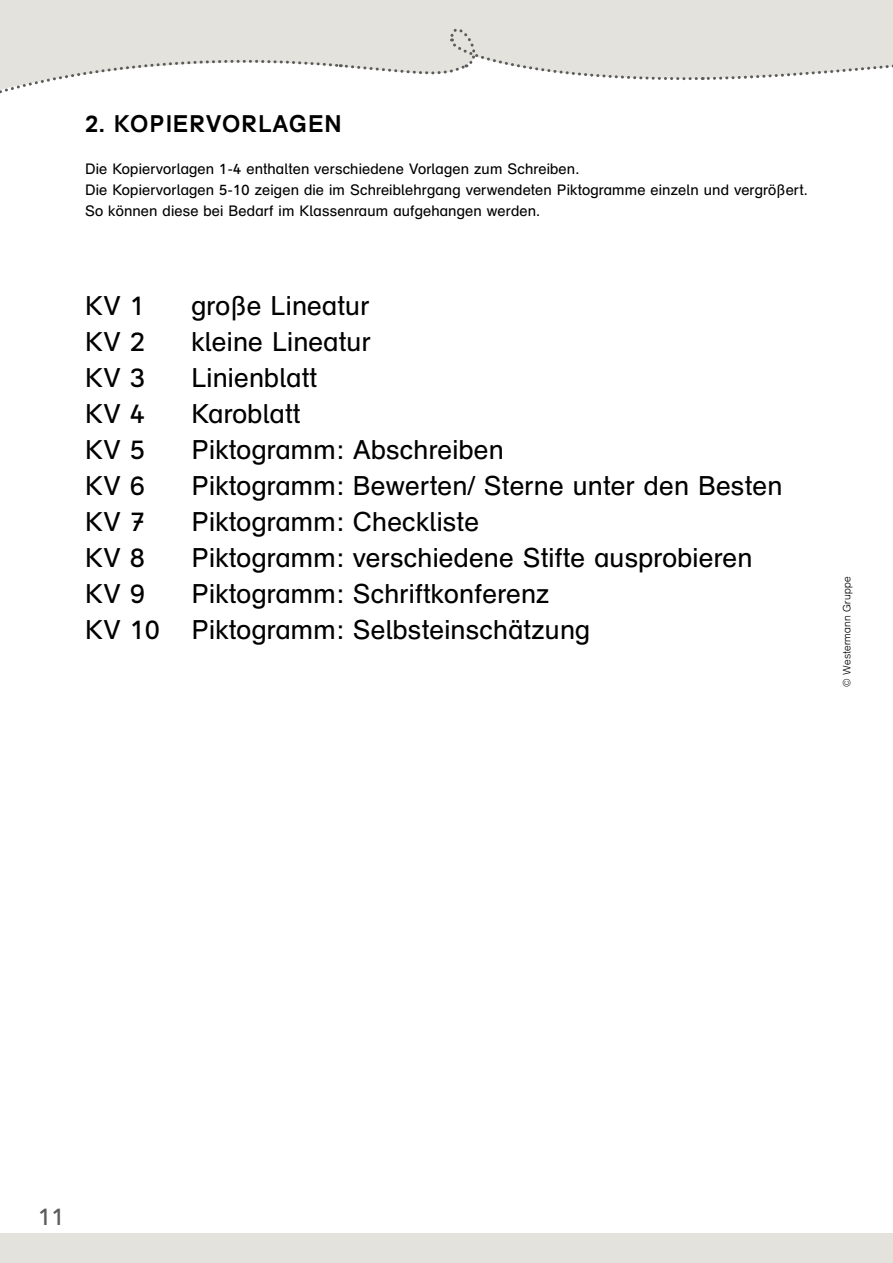
<style>
.page{position:relative;width:893px;height:1263px;background:#fff}
.page>*{position:absolute;margin:0;border:0;box-sizing:border-box;transform-origin:0 0}
.t1{font:27px/36px "bs Druckschrift Gru 1";color:#000}
.t2{font:700 24px "bs Druckschrift Gru 1";color:#000}
.t3{font:24px "bs Druckschrift Gru 1";color:#5b5b5a}
.t4{font:15px/21px "bs Druckschrift Gru 1";color:#000}
.t5{font:300 10.5px "bs Druckschrift Gru 1";color:#000}
</style>
<div class="page">
<div style="left:0;top:0;width:893px;height:15px;background:#e3e2dc"></div>
<svg style="left:0;top:15px;width:893px;height:79px"></svg>
<div style="left:0;top:1233px;width:893px;height:30px;background:#e3e2dc"></div>
<p class="t2" style="left:85px;top:109px;width:259px">2. KOPIERVORLAGEN</p>
<p class="t4" style="left:85px;top:158px;width:724px">Die Kopiervorlagen 1-4 enthalten verschiedene Vorlagen zum Schreiben.<br>Die Kopiervorlagen 5-10 zeigen die im Schreiblehrgang verwendeten Piktogramme einzeln und vergrößert.<br>So können diese bei Bedarf im Klassenraum aufgehangen werden.</p>
<p class="t1" style="left:85px;top:288px;width:61px">KV 1</p>
<p class="t1" style="left:191px;top:288px;width:180px">große Lineatur</p>
<p class="t1" style="left:85px;top:324px;width:61px">KV 2</p>
<p class="t1" style="left:191px;top:324px;width:181px">kleine Lineatur</p>
<p class="t1" style="left:85px;top:360px;width:61px">KV 3</p>
<p class="t1" style="left:191px;top:360px;width:128px">Linienblatt</p>
<p class="t1" style="left:85px;top:396px;width:61px">KV 4</p>
<p class="t1" style="left:191px;top:396px;width:111px">Karoblatt</p>
<p class="t1" style="left:85px;top:432px;width:61px">KV 5</p>
<p class="t1" style="left:191px;top:432px;width:314px">Piktogramm: Abschreiben</p>
<p class="t1" style="left:85px;top:468px;width:61px">KV 6</p>
<p class="t1" style="left:191px;top:468px;width:593px">Piktogramm: Bewerten/ Sterne unter den Besten</p>
<p class="t1" style="left:85px;top:504px;width:61px">KV 7</p>
<p class="t1" style="left:191px;top:504px;width:289px">Piktogramm: Checkliste</p>
<p class="t1" style="left:85px;top:540px;width:61px">KV 8</p>
<p class="t1" style="left:191px;top:540px;width:563px">Piktogramm: verschiedene Stifte ausprobieren</p>
<p class="t1" style="left:85px;top:576px;width:61px">KV 9</p>
<p class="t1" style="left:85px;top:576px;width:507px;text-indent:106px">Piktogramm: Schriftkonferenz<br>KV 10 Piktogramm: Selbsteinschätzung</p>
<p class="t5" style="left:841px;top:687px;width:112px;rotate:-90deg">© Westermann Gruppe</p>
<p class="t3" style="left:38px;top:1202px;width:28px">11</p>
</div>
